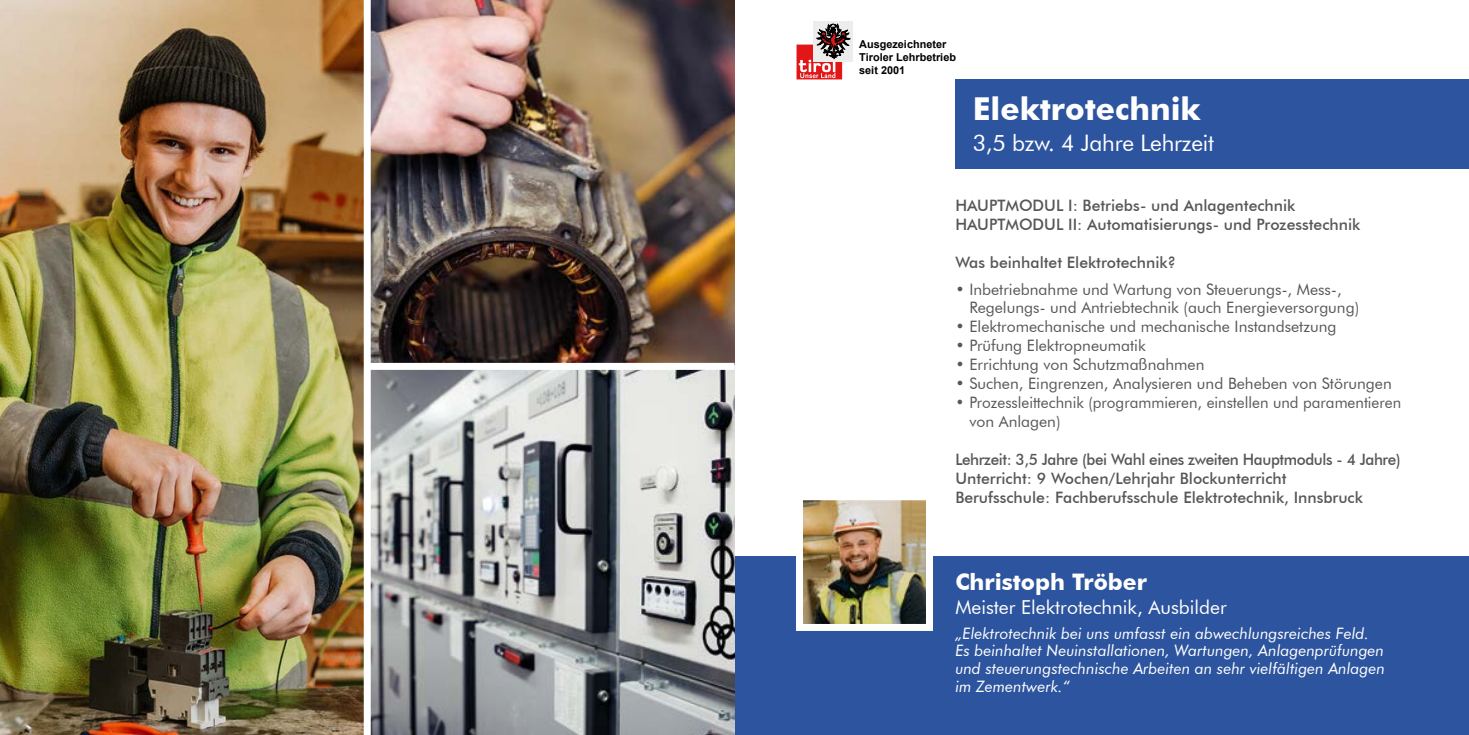
<style>
.page{position:relative;width:1469px;height:735px;background:#fff}
.page>*{position:absolute;margin:0;border:0;box-sizing:border-box;transform-origin:0 0}
.t1{font:700 31.5px "Futura BT";color:#fff}
.t2{font:22.75px "Futura BT";letter-spacing:-.01em;color:#fff}
.t3{font:700 22.75px "Futura BT";color:#fff}
.t4{font:19.25px "Futura BT";color:#fff}
.t5{font:15.75px/18.9px "Futura BT";color:#575756}
.t6{font:500 15.75px/18.9px "Futura BT";color:#575756}
.t7{font:italic 15.75px/17.5px "Futura BT";color:#fff}
.t8{font:700 10.85px/13.3px "Arial";color:#000}
</style>
<div class="page">
<div style="left:734px;top:556px;width:734px;height:178px;background:#2d549e"></div>
<div style="left:955px;top:79px;width:513px;height:90px;background:#2d549e"></div>
<div style="left:813px;top:21px;width:40px;height:40px;background:#ededed"></div>
<svg style="left:796px;top:23px;width:54px;height:56px"></svg>
<img style="left:796px;top:500px;width:137px;height:131px">
<img style="left:0;top:0;width:734px;height:734px">
<div style="left:367px;top:362px;width:367px;height:7px;background:#fff"></div>
<div style="left:364px;top:0;width:7px;height:734px;background:#fff"></div>
<p class="t8" style="left:859px;top:38px;width:98px">Ausgezeichneter<br>Tiroler Lehrbetrieb seit 2001</p>
<h1 class="t1" style="left:972px;top:89px;width:229px">Elektrotechnik</h1>
<h2 class="t2" style="left:972px;top:129px;width:243px">3,5 bzw. 4 Jahre Lehrzeit</h2>
<p class="t6" style="left:955px;top:196px;width:406px">HAUPTMODUL I: Betriebs- und Anlagentechnik<br>HAUPTMODUL II: Automatisierungs- und Prozesstechnik</p>
<p class="t6" style="left:955px;top:253px;width:222px">Was beinhaltet Elektrotechnik?</p>
<p class="t5" style="left:969px;top:279px;width:391px;text-indent:-14px">• Inbetriebnahme und Wartung von Steuerungs-, Mess-,<br>Regelungs- und Antriebtechnik (auch Energieversorgung)</p>
<p class="t5" style="left:955px;top:317px;width:383px">• Elektromechanische und mechanische Instandsetzung</p>
<p class="t5" style="left:955px;top:336px;width:192px">• Prüfung Elektropneumatik</p>
<p class="t5" style="left:955px;top:355px;width:250px">• Errichtung von Schutzmaßnahmen</p>
<p class="t5" style="left:955px;top:373px;width:438px">• Suchen, Eingrenzen, Analysieren und Beheben von Störungen</p>
<p class="t5" style="left:969px;top:392px;width:433px;text-indent:-14px">• Prozessleittechnik (programmieren, einstellen und paramentieren von Anlagen)</p>
<p class="t6" style="left:955px;top:449px;width:447px">Lehrzeit: 3,5 Jahre (bei Wahl eines zweiten Hauptmoduls - 4 Jahre)<br>Unterricht: 9 Wochen/Lehrjahr Blockunterricht<br>Berufsschule: Fachberufsschule Elektrotechnik, Innsbruck</p>
<h2 class="t3" style="left:955px;top:567px;width:193px">Christoph Tröber</h2>
<p class="t4" style="left:955px;top:595px;width:273px">Meister Elektrotechnik, Ausbilder</p>
<p class="t7" style="left:955px;top:624px;width:431px">„Elektrotechnik bei uns umfasst ein abwechlungsreiches Feld.<br>Es beinhaltet Neuinstallationen, Wartungen, Anlagenprüfungen und steuerungstechnische Arbeiten an sehr vielfältigen Anlagen im Zementwerk.“</p>
</div>
